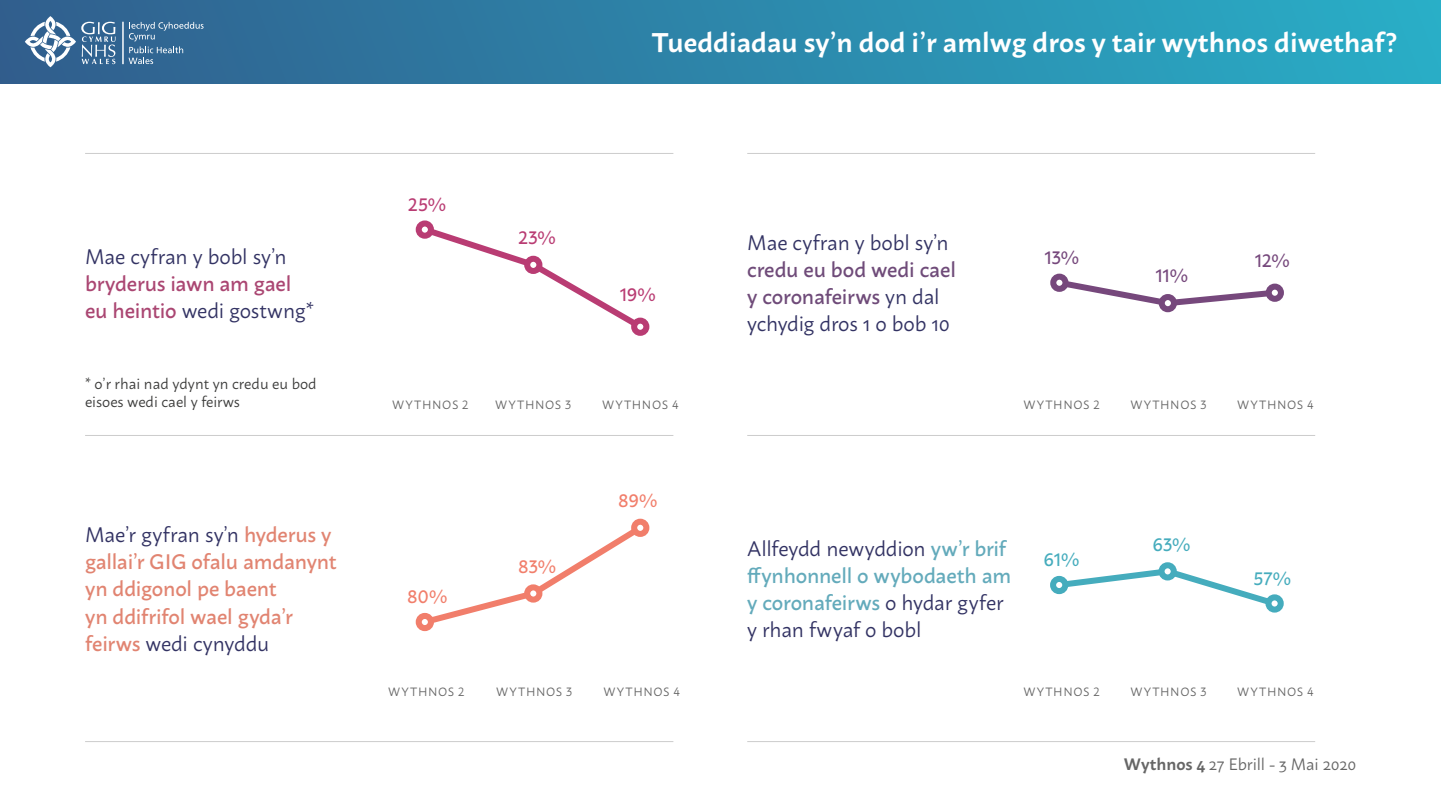
<style>
.page{position:relative;width:1441px;height:810px;background:#fff}
.page>*{position:absolute;margin:0;border:0;box-sizing:border-box;transform-origin:0 0}
.t1{font:600 27px "Macho";color:#fff}
.t2{font:500 21px/27px "Macho";letter-spacing:-.015em;color:#e18471}
.t3{font:500 21px/27px "Macho";letter-spacing:-.01em;color:#63aabb}
.t4{font:500 21px/27px "Macho";letter-spacing:-.005em;color:#6f4b79}
.t5{font:500 21px/27px "Macho";letter-spacing:-.01em;color:#aa4672}
.t6{font:21px "Macho";letter-spacing:-.005em;color:#323263}
.t7{font:500 18px "Macho";color:#b93c73}
.t8{font:500 18px "Macho";color:#f17e6b}
.t9{font:500 18px "Macho";color:#45acbd}
.t10{font:500 18px "Macho";color:#76487c}
.t11{font:16.5px "Macho";color:#666}
.t12{font:15px/18px "Macho";color:#3c3c3b}
.t13{font:12px "Macho";letter-spacing:.055em;color:#666}
.s1{font-weight:400;color:#323263}
.s2{font-weight:600}
</style>
<div class="page">
<div style="left:0;top:0;width:1440px;height:83px;background:linear-gradient(to right,#315d8d,#29aec7)"></div>
<svg style="left:128px;top:22px;width:75px;height:42px"></svg>
<hr style="left:122px;top:22px;width:2px;height:42px;background:#fff">
<svg style="left:25px;top:16px;width:91px;height:51px"></svg>
<hr style="left:85px;top:153px;width:588px;height:1px;background:#ccc">
<hr style="left:747px;top:153px;width:567px;height:1px;background:#ccc">
<hr style="left:85px;top:435px;width:588px;height:1px;background:#ccc">
<hr style="left:85px;top:741px;width:588px;height:1px;background:#ccc">
<hr style="left:747px;top:435px;width:567px;height:1px;background:#ccc">
<hr style="left:747px;top:741px;width:567px;height:1px;background:#ccc">
<svg style="left:432px;top:229px;width:216px;height:106px"></svg>
<svg style="left:424px;top:520px;width:224px;height:109px"></svg>
<svg style="left:1058px;top:564px;width:223px;height:47px"></svg>
<svg style="left:1052px;top:276px;width:229px;height:34px"></svg>
<div style="left:527px;top:259px;width:12px;height:12px;background:#fff;border-radius:50%"></div>
<div style="left:524px;top:256px;width:18px;height:18px;border:6px solid #b93c73;border-radius:50%"></div>
<div style="left:527px;top:587px;width:12px;height:13px;background:#fff;border-radius:50%"></div>
<div style="left:524px;top:584px;width:18px;height:19px;border:6px solid #f17e6b;border-radius:50%"></div>
<div style="left:1161px;top:565px;width:12px;height:12px;background:#fff;border-radius:50%"></div>
<div style="left:1158px;top:562px;width:18px;height:18px;border:6px solid #45acbd;border-radius:50%"></div>
<div style="left:1161px;top:297px;width:12px;height:12px;background:#fff;border-radius:50%"></div>
<div style="left:1158px;top:294px;width:18px;height:18px;border:6px solid #76487c;border-radius:50%"></div>
<div style="left:634px;top:321px;width:12px;height:12px;background:#fff;border-radius:50%"></div>
<div style="left:631px;top:318px;width:18px;height:18px;border:6px solid #b93c73;border-radius:50%"></div>
<div style="left:634px;top:522px;width:12px;height:12px;background:#fff;border-radius:50%"></div>
<div style="left:631px;top:519px;width:18px;height:18px;border:6px solid #f17e6b;border-radius:50%"></div>
<div style="left:1268px;top:597px;width:12px;height:13px;background:#fff;border-radius:50%"></div>
<div style="left:1265px;top:594px;width:18px;height:19px;border:6px solid #45acbd;border-radius:50%"></div>
<div style="left:1268px;top:287px;width:12px;height:12px;background:#fff;border-radius:50%"></div>
<div style="left:1265px;top:284px;width:18px;height:18px;border:6px solid #76487c;border-radius:50%"></div>
<div style="left:415px;top:220px;width:19px;height:19px;border:6px solid #b93c73;border-radius:50%"></div>
<div style="left:418px;top:616px;width:13px;height:12px;background:#fff;border-radius:50%"></div>
<div style="left:415px;top:613px;width:19px;height:18px;border:6px solid #f17e6b;border-radius:50%"></div>
<svg style="left:1052px;top:579px;width:13px;height:12px"></svg>
<div style="left:1049px;top:576px;width:19px;height:18px;border:6px solid #45acbd;border-radius:50%"></div>
<div style="left:1053px;top:277px;width:12px;height:12px;background:#fff;border-radius:50%"></div>
<div style="left:1050px;top:274px;width:18px;height:18px;border:6px solid #76487c;border-radius:50%"></div>
<p class="t1" style="left:652px;top:18px;width:746px">Tueddiadau sy’n dod i’r amlwg dros y tair wythnos diwethaf?</p>
<p class="t6" style="left:85px;top:238px;width:203px">Mae cyfran y bobl sy’n</p>
<p class="t5" style="left:85px;top:268px;width:230px">bryderus iawn am gael eu heintio <span class="s1">wedi gostwng*</span></p>
<p class="t12" style="left:85px;top:373px;width:233px">* o’r rhai nad ydynt yn credu eu bod eisoes wedi cael y feirws</p>
<p class="t2" style="left:85px;top:519px;width:253px"><span class="s1">Mae’r gyfran sy’n</span> hyderus y gallai’r GIG ofalu amdanynt yn ddigonol pe baent<br>yn ddifrifol wael gyda’r feirws <span class="s1">wedi cynyddu</span></p>
<p class="t7" style="left:408px;top:188px;width:39px">25%</p>
<p class="t7" style="left:518px;top:222px;width:39px">23%</p>
<p class="t7" style="left:619px;top:279px;width:38px">19%</p>
<p class="t6" style="left:747px;top:224px;width:203px">Mae cyfran y bobl sy’n</p>
<p class="t4" style="left:747px;top:254px;width:210px">credu eu bod wedi cael y coronafeirws <span class="s1">yn dal ychydig dros 1 o bob 10</span></p>
<p class="t10" style="left:1044px;top:242px;width:36px">13%</p>
<p class="t10" style="left:1155px;top:260px;width:34px">11%</p>
<p class="t10" style="left:1254px;top:245px;width:36px">12%</p>
<p class="t13" style="left:392px;top:394px;width:78px">WYTHNOS 2</p>
<p class="t13" style="left:1023px;top:394px;width:78px">WYTHNOS 2</p>
<p class="t13" style="left:495px;top:394px;width:77px">WYTHNOS 3</p>
<p class="t13" style="left:1130px;top:394px;width:77px">WYTHNOS 3</p>
<p class="t13" style="left:602px;top:394px;width:78px">WYTHNOS 4</p>
<p class="t13" style="left:1237px;top:394px;width:78px">WYTHNOS 4</p>
<p class="t8" style="left:407px;top:581px;width:42px">80%</p>
<p class="t8" style="left:518px;top:550px;width:40px">83%</p>
<p class="t8" style="left:618px;top:484px;width:41px">89%</p>
<p class="t3" style="left:747px;top:533px;width:265px"><span class="s1">Allfeydd newyddion</span> yw’r brif ffynhonnell o wybodaeth am y coronafeirws <span class="s1">o hydar gyfer y rhan fwyaf o bobl</span></p>
<p class="t9" style="left:1043px;top:544px;width:37px">61%</p>
<p class="t9" style="left:1152px;top:528px;width:40px">63%</p>
<p class="t9" style="left:1252px;top:563px;width:39px">57%</p>
<p class="t13" style="left:388px;top:681px;width:78px">WYTHNOS 2</p>
<p class="t13" style="left:1023px;top:681px;width:78px">WYTHNOS 2</p>
<p class="t13" style="left:496px;top:681px;width:77px">WYTHNOS 3</p>
<p class="t13" style="left:1130px;top:681px;width:77px">WYTHNOS 3</p>
<p class="t13" style="left:603px;top:681px;width:78px">WYTHNOS 4</p>
<p class="t13" style="left:1237px;top:681px;width:78px">WYTHNOS 4</p>
<p class="t11" style="left:1123px;top:749px;width:234px"><span class="s2">Wythnos 4</span> 27 Ebrill - 3 Mai 2020</p>
</div>
